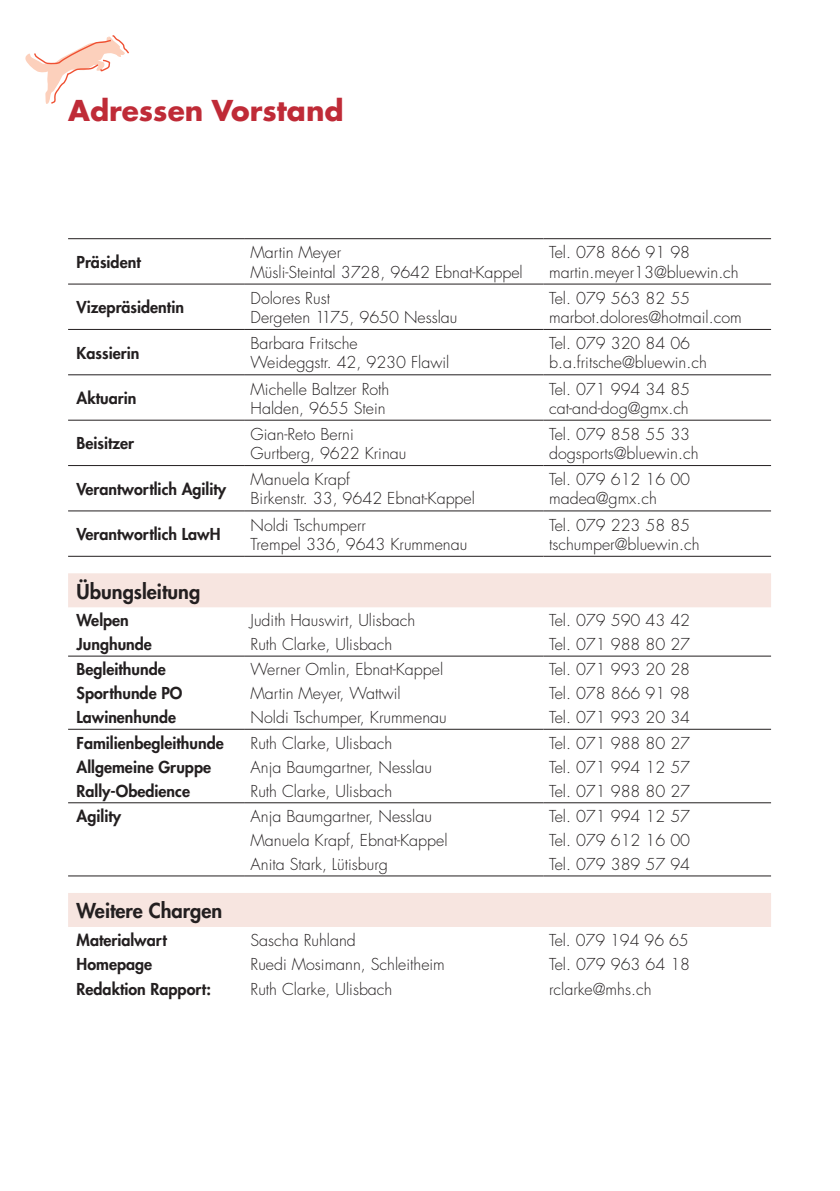
<style>
.page{position:relative;width:840px;height:1191px;background:#fff}
.page>*{position:absolute;margin:0;border:0;box-sizing:border-box;transform-origin:0 0}
.t1{font:700 28px "Futura Std";color:#bf2b37}
.t2{font:800 20px "Futura Std";color:#231f20}
.t3{font:300 16px/19.2px "Futura Std";color:#231f20}
.t4{font:800 16px "Futura Std";color:#231f20}
</style>
<div class="page">
<svg style="left:25px;top:35px;width:104px;height:69px"></svg>
<svg style="left:68px;top:573px;width:702px;height:354px"></svg>
<hr style="left:68px;top:238px;width:177px;height:1px;background:#231f20">
<hr style="left:245px;top:238px;width:298px;height:1px;background:#231f20">
<hr style="left:543px;top:238px;width:227px;height:1px;background:#231f20">
<hr style="left:68px;top:283px;width:177px;height:1px;background:#231f20">
<hr style="left:245px;top:283px;width:298px;height:1px;background:#231f20">
<hr style="left:543px;top:283px;width:227px;height:1px;background:#231f20">
<hr style="left:68px;top:329px;width:177px;height:1px;background:#231f20">
<hr style="left:245px;top:329px;width:298px;height:1px;background:#231f20">
<hr style="left:543px;top:329px;width:227px;height:1px;background:#231f20">
<hr style="left:68px;top:374px;width:177px;height:1px;background:#231f20">
<hr style="left:245px;top:374px;width:298px;height:1px;background:#231f20">
<hr style="left:543px;top:374px;width:227px;height:1px;background:#231f20">
<hr style="left:68px;top:420px;width:177px;height:1px;background:#231f20">
<hr style="left:245px;top:420px;width:298px;height:1px;background:#231f20">
<hr style="left:543px;top:420px;width:227px;height:1px;background:#231f20">
<hr style="left:68px;top:465px;width:177px;height:1px;background:#231f20">
<hr style="left:245px;top:465px;width:298px;height:1px;background:#231f20">
<hr style="left:543px;top:465px;width:227px;height:1px;background:#231f20">
<hr style="left:68px;top:510px;width:177px;height:1px;background:#231f20">
<hr style="left:245px;top:510px;width:298px;height:1px;background:#231f20">
<hr style="left:543px;top:510px;width:227px;height:1px;background:#231f20">
<hr style="left:68px;top:556px;width:177px;height:1px;background:#231f20">
<hr style="left:245px;top:556px;width:298px;height:1px;background:#231f20">
<hr style="left:543px;top:556px;width:227px;height:1px;background:#231f20">
<hr style="left:68px;top:655px;width:177px;height:1px;background:#231f20">
<hr style="left:245px;top:655px;width:298px;height:1px;background:#231f20">
<hr style="left:543px;top:655px;width:227px;height:1px;background:#231f20">
<hr style="left:68px;top:729px;width:177px;height:1px;background:#231f20">
<hr style="left:245px;top:729px;width:298px;height:1px;background:#231f20">
<hr style="left:543px;top:729px;width:227px;height:1px;background:#231f20">
<hr style="left:68px;top:875px;width:177px;height:1px;background:#231f20">
<hr style="left:245px;top:875px;width:298px;height:1px;background:#231f20">
<hr style="left:543px;top:875px;width:227px;height:1px;background:#231f20">
<hr style="left:68px;top:802px;width:177px;height:1px;background:#231f20">
<hr style="left:245px;top:802px;width:298px;height:1px;background:#231f20">
<hr style="left:543px;top:802px;width:227px;height:1px;background:#231f20">
<h1 class="t1" style="left:68px;top:92px;width:277px">Adressen Vorstand</h1>
<p class="t4" style="left:77px;top:252px;width:66px">Präsident</p>
<p class="t3" style="left:250px;top:243px;width:273px">Martin Meyer<br>Müsli-Steintal 3728, 9642 Ebnat-Kappel</p>
<p class="t3" style="left:549px;top:243px;width:191px">Tel. 078 866 91 98 martin.meyer13@bluewin.ch</p>
<p class="t4" style="left:77px;top:297px;width:109px">Vizepräsidentin</p>
<p class="t3" style="left:250px;top:289px;width:208px">Dolores Rust<br>Dergeten 1175, 9650 Nesslau</p>
<p class="t3" style="left:549px;top:289px;width:194px">Tel. 079 563 82 55 marbot.dolores@hotmail.com</p>
<p class="t4" style="left:77px;top:343px;width:64px">Kassierin</p>
<p class="t3" style="left:250px;top:334px;width:200px">Barbara Fritsche<br>Weideggstr. 42, 9230 Flawil</p>
<p class="t3" style="left:549px;top:334px;width:159px">Tel. 079 320 84 06 b.a.fritsche@bluewin.ch</p>
<p class="t4" style="left:77px;top:388px;width:61px">Aktuarin</p>
<p class="t3" style="left:250px;top:379px;width:140px">Michelle Baltzer Roth<br>Halden, 9655 Stein</p>
<p class="t3" style="left:549px;top:379px;width:142px">Tel. 071 994 34 85 cat-and-dog@gmx.ch</p>
<p class="t4" style="left:77px;top:433px;width:59px">Beisitzer</p>
<p class="t3" style="left:250px;top:425px;width:157px">Gian-Reto Berni<br>Gurtberg, 9622 Krinau</p>
<p class="t3" style="left:549px;top:425px;width:151px">Tel. 079 858 55 33 dogsports@bluewin.ch</p>
<p class="t4" style="left:77px;top:479px;width:151px">Verantwortlich Agility</p>
<p class="t3" style="left:250px;top:470px;width:226px">Manuela Krapf<br>Birkenstr. 33, 9642 Ebnat-Kappel</p>
<p class="t3" style="left:549px;top:470px;width:142px">Tel. 079 612 16 00 madea@gmx.ch</p>
<p class="t4" style="left:77px;top:524px;width:145px">Verantwortlich LawH</p>
<p class="t3" style="left:250px;top:515px;width:218px">Noldi Tschumperr<br>Trempel 336, 9643 Krummenau</p>
<p class="t3" style="left:549px;top:515px;width:152px">Tel. 079 223 58 85 tschumper@bluewin.ch</p>
<p class="t2" style="left:77px;top:578px;width:125px">Übungsleitung</p>
<p class="t4" style="left:77px;top:610px;width:54px">Welpen</p>
<p class="t3" style="left:250px;top:611px;width:166px">Judith Hauswirt, Ulisbach</p>
<p class="t3" style="left:549px;top:611px;width:142px">Tel. 079 590 43 42</p>
<p class="t4" style="left:77px;top:634px;width:77px">Junghunde</p>
<p class="t3" style="left:250px;top:635px;width:143px">Ruth Clarke, Ulisbach</p>
<p class="t3" style="left:549px;top:635px;width:142px">Tel. 071 988 80 27</p>
<p class="t4" style="left:77px;top:659px;width:91px">Begleithunde</p>
<p class="t3" style="left:250px;top:660px;width:194px">Werner Omlin, Ebnat-Kappel</p>
<p class="t3" style="left:549px;top:660px;width:142px">Tel. 071 993 20 28</p>
<p class="t4" style="left:77px;top:683px;width:107px">Sporthunde PO</p>
<p class="t3" style="left:250px;top:684px;width:152px">Martin Meyer, Wattwil</p>
<p class="t3" style="left:549px;top:684px;width:142px">Tel. 078 866 91 98</p>
<p class="t4" style="left:77px;top:707px;width:101px">Lawinenhunde</p>
<p class="t3" style="left:250px;top:708px;width:198px">Noldi Tschumper, Krummenau</p>
<p class="t3" style="left:549px;top:708px;width:142px">Tel. 071 993 20 34</p>
<p class="t4" style="left:77px;top:732px;width:149px">Familienbegleithunde</p>
<p class="t3" style="left:250px;top:733px;width:143px">Ruth Clarke, Ulisbach</p>
<p class="t3" style="left:549px;top:733px;width:142px">Tel. 071 988 80 27</p>
<p class="t4" style="left:77px;top:756px;width:136px">Allgemeine Gruppe</p>
<p class="t3" style="left:250px;top:758px;width:183px">Anja Baumgartner, Nesslau</p>
<p class="t3" style="left:549px;top:758px;width:142px">Tel. 071 994 12 57</p>
<p class="t4" style="left:77px;top:781px;width:115px">Rally-Obedience</p>
<p class="t3" style="left:250px;top:782px;width:143px">Ruth Clarke, Ulisbach</p>
<p class="t3" style="left:549px;top:782px;width:142px">Tel. 071 988 80 27</p>
<p class="t4" style="left:77px;top:806px;width:46px">Agility</p>
<p class="t3" style="left:250px;top:807px;width:183px">Anja Baumgartner, Nesslau</p>
<p class="t3" style="left:549px;top:807px;width:142px">Tel. 071 994 12 57</p>
<p class="t3" style="left:250px;top:831px;width:198px">Manuela Krapf, Ebnat-Kappel</p>
<p class="t3" style="left:549px;top:831px;width:142px">Tel. 079 612 16 00</p>
<p class="t3" style="left:250px;top:855px;width:139px">Anita Stark, Lütisburg</p>
<p class="t3" style="left:549px;top:855px;width:142px">Tel. 079 389 57 94</p>
<p class="t2" style="left:77px;top:898px;width:147px">Weitere Chargen</p>
<p class="t4" style="left:77px;top:929px;width:92px">Materialwart</p>
<p class="t3" style="left:250px;top:930px;width:107px">Sascha Ruhland</p>
<p class="t3" style="left:549px;top:930px;width:141px">Tel. 079 194 96 65</p>
<p class="t4" style="left:77px;top:954px;width:77px">Homepage</p>
<p class="t3" style="left:250px;top:955px;width:196px">Ruedi Mosimann, Schleitheim</p>
<p class="t3" style="left:549px;top:955px;width:142px">Tel. 079 963 64 18</p>
<p class="t4" style="left:77px;top:978px;width:136px">Redaktion Rapport:</p>
<p class="t3" style="left:250px;top:979px;width:143px">Ruth Clarke, Ulisbach</p>
<p class="t3" style="left:549px;top:979px;width:104px">rclarke@mhs.ch</p>
</div>
